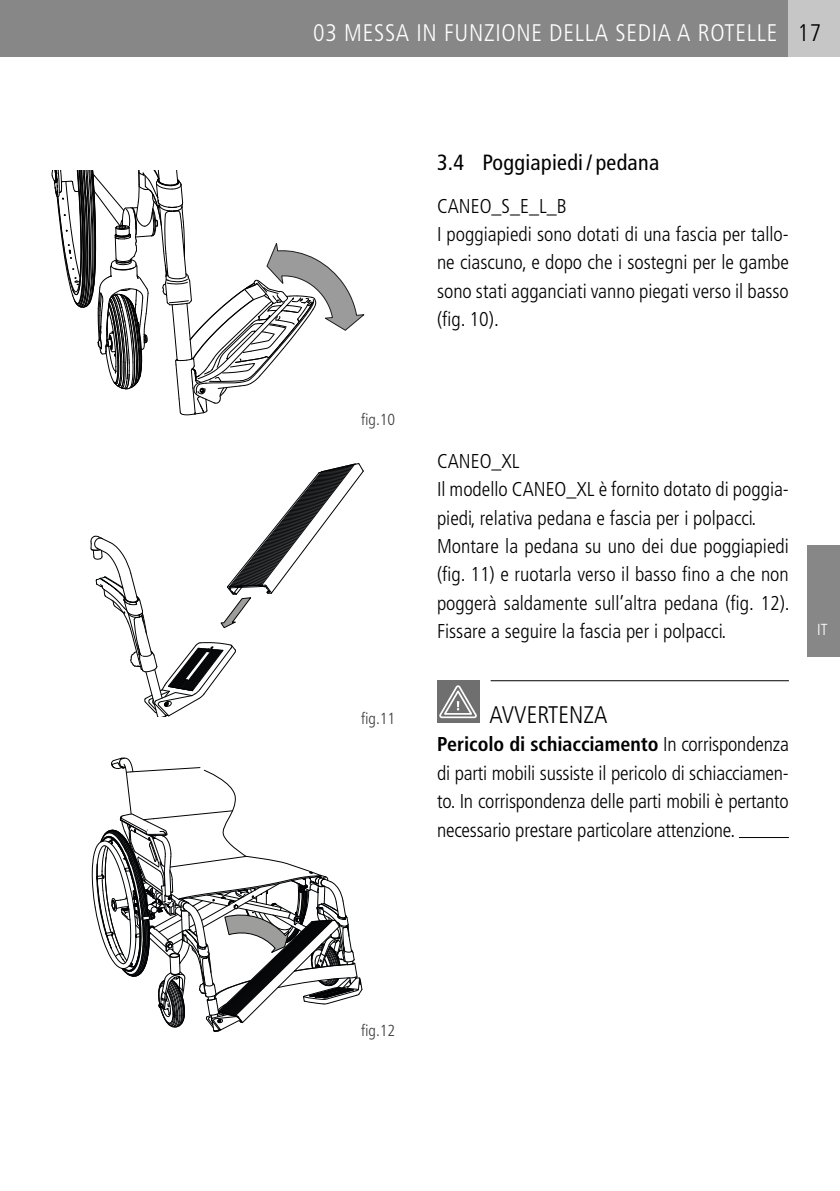
<style>
.page{position:relative;width:840px;height:1191px;background:#fff}
.page>*{position:absolute;margin:0;border:0;box-sizing:border-box;transform-origin:0 0}
.t1{font:300 condensed 24px "Frutiger LT Pro";letter-spacing:.03em;color:#fff}
.t2{font:300 condensed 24px "Frutiger LT Pro";color:#000}
.t3{font:condensed 22px "Frutiger LT Pro";letter-spacing:.015em;color:#000}
.t4{font:300 condensed 20px/28.4px "Frutiger LT Pro";color:#000}
.t5{font:300 condensed 16px "Frutiger LT Pro";color:#3c3c3b}
.t6{font:300 condensed 16px "Frutiger LT Pro";color:#fff}
.s1{font-weight:700}
</style>
<div class="page">
<div style="left:0;top:0;width:839px;height:57px;background:#878787"></div>
<div style="left:788px;top:0;width:51px;height:57px;background:#c6c6c6"></div>
<div style="left:807px;top:545px;width:32px;height:112px;background:#878787"></div>
<hr style="left:490px;top:680px;width:298px;height:1px;background:#000">
<hr style="left:738px;top:837px;width:50px;height:1px;background:#000">
<div style="left:437px;top:680px;width:42px;height:43px;background:#706f6f"></div>
<svg style="left:439px;top:685px;width:38px;height:34px"></svg>
<svg style="left:52px;top:170px;width:312px;height:245px"></svg>
<svg style="left:92px;top:757px;width:270px;height:275px"></svg>
<svg style="left:90px;top:463px;width:273px;height:253px"></svg>
<p class="t1" style="left:313px;top:19px;width:465px">03 MESSA IN FUNZIONE DELLA SEDIA A ROTELLE</p>
<p class="t2" style="left:797px;top:19px;width:25px">17</p>
<p class="t5" style="left:361px;top:410px;width:36px">fig.10</p>
<p class="t5" style="left:361px;top:709px;width:36px">fig.11</p>
<p class="t3" style="left:437px;top:150px;width:224px">3.4 Poggiapiedi / pedana</p>
<p class="t4" style="left:437px;top:192px;width:353px">CANEO_S_E_L_B<br>I poggiapiedi sono dotati di una fascia per tallo&shy;ne ciascuno, e dopo che i sostegni per le gambe sono stati agganciati vanno piegati verso il basso (fig. 10).</p>
<p class="t4" style="left:437px;top:447px;width:354px">CANEO_XL<br>Il modello CANEO_XL è fornito dotato di poggia&shy;piedi, relativa pedana e fascia per i polpacci.<br>Montare la pedana su uno dei due poggiapiedi (fig. 11) e ruotarla verso il basso fino a che non poggerà saldamente sull’altra pedana (fig. 12).<br>Fissare a seguire la fascia per i polpacci.</p>
<p class="t2" style="left:489px;top:701px;width:119px">AVVERTENZA</p>
<p class="t4" style="left:437px;top:730px;width:353px;text-align:justify"><span class="s1">Pericolo di schiacciamento</span> In corrispondenza di parti mobili sussiste il pericolo di schiacciamen&shy;to. In corrispondenza delle parti mobili è pertanto necessario prestare particolare attenzione.</p>
<p class="t6" style="left:816px;top:620px;width:12px">IT</p>
<p class="t5" style="left:361px;top:1021px;width:36px">fig.12</p>
</div>
